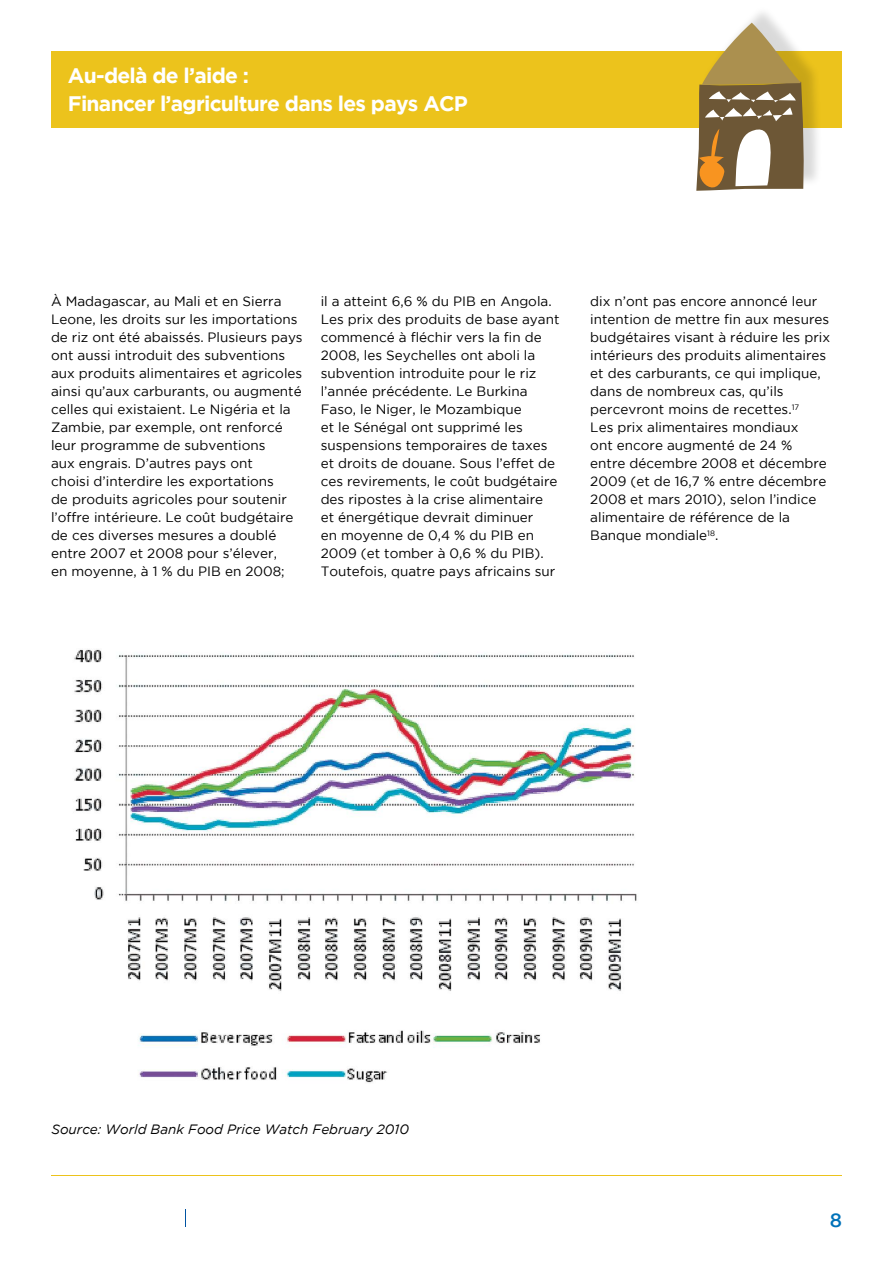
<style>
.page{position:relative;width:893px;height:1263px;background:#fff}
.page>*{position:absolute;margin:0;border:0;box-sizing:border-box;transform-origin:0 0}
.t1{font:700 21px/27.3px "Gotham";letter-spacing:-.035em;color:#fff}
.t2{font:500 19.5px "Gotham";color:#0072b9}
.t3{font:13.5px/18px "Gotham";color:#000}
.t4{font:italic 13.5px "Gotham";color:#000}
</style>
<div class="page">
<hr style="left:51px;top:1175px;width:791px;height:1px;background:#ecc31c">
<div style="left:51px;top:51px;width:791px;height:77px;background:#ecc31c"></div>
<svg style="left:185px;top:1209px;width:1px;height:17px"></svg>
<div style="left:699px;top:5px;width:124px;height:184px;background:#000;opacity:.15"></div>
<svg style="left:696px;top:23px;width:108px;height:168px"></svg>
<img style="left:74px;top:649px;width:563px;height:434px">
<h1 class="t1" style="left:68px;top:62px;width:401px">Au-delà de l’aide :<br>Financer l’agriculture dans les pays ACP</h1>
<p class="t3" style="left:51px;top:292px;width:253px">À Madagascar, au Mali et en Sierra Leone, les droits sur les importations de riz ont été abaissés. Plusieurs pays ont aussi introduit des subventions aux produits alimentaires et agricoles ainsi qu’aux carburants, ou augmenté celles qui existaient. Le Nigéria et la Zambie, par exemple, ont renforcé leur programme de subventions<br>aux engrais. D’autres pays ont<br>choisi d’interdire les exportations<br>de produits agricoles pour soutenir l’offre intérieure. Le coût budgétaire de ces diverses mesures a doublé entre 2007 et 2008 pour s’élever,<br>en moyenne, à 1 % du PIB en 2008;</p>
<p class="t3" style="left:321px;top:292px;width:240px">il a atteint 6,6 % du PIB en Angola.<br>Les prix des produits de base ayant commencé à fléchir vers la fin de<br>2008, les Seychelles ont aboli la subvention introduite pour le riz l’année précédente. Le Burkina<br>Faso, le Niger, le Mozambique<br>et le Sénégal ont supprimé les suspensions temporaires de taxes et droits de douane. Sous l’effet de ces revirements, le coût budgétaire des ripostes à la crise alimentaire et énergétique devrait diminuer<br>en moyenne de 0,4 % du PIB en<br>2009 (et tomber à 0,6 % du PIB).<br>Toutefois, quatre pays africains sur</p>
<p class="t3" style="left:590px;top:292px;width:241px">dix n’ont pas encore annoncé leur intention de mettre fin aux mesures budgétaires visant à réduire les prix intérieurs des produits alimentaires et des carburants, ce qui implique, dans de nombreux cas, qu’ils percevront moins de recettes.<sup>17<br></sup>Les prix alimentaires mondiaux<br>ont encore augmenté de 24 % entre décembre 2008 et décembre<br>2009 (et de 16,7 % entre décembre<br>2008 et mars 2010), selon l’indice alimentaire de référence de la<br>Banque mondiale<sup>18</sup>.</p>
<p class="t4" style="left:51px;top:1121px;width:359px">Source: World Bank Food Price Watch February 2010</p>
<h2 class="t2" style="left:830px;top:1209px;width:14px">8</h2>
</div>
